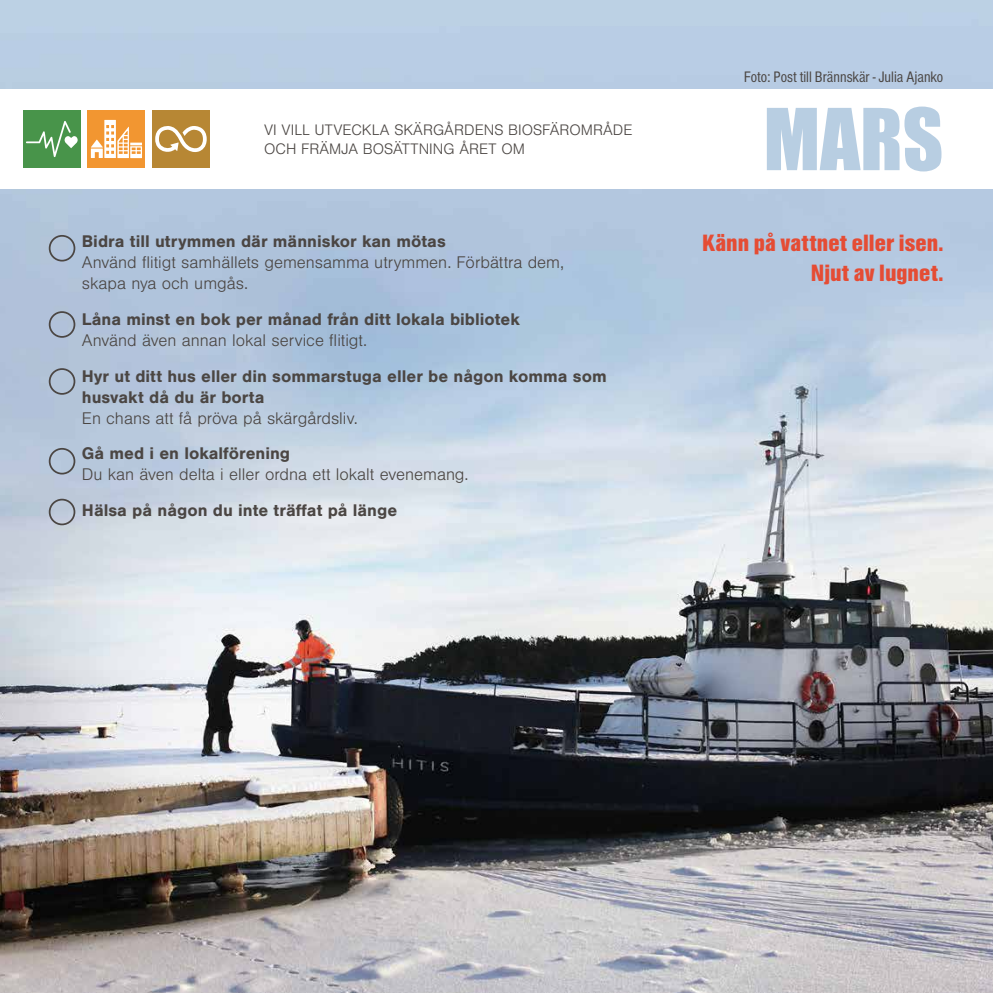
<style>
.page{position:relative;width:993px;height:993px;background:#fff}
.page>*{position:absolute;margin:0;border:0;box-sizing:border-box;transform-origin:0 0}
.t1{font:900 24.5px/29.4px "Nimbus San Con";color:#e54c34;text-align:right}
.t2{font:700 17.5px/21px "Nimbus San";color:#4b4643}
.t3{font:300 17.5px/21px "Nimbus San";color:#4b4643}
.t4{font:300 15.75px/18.9px "Nimbus San";color:#4b4643}
.t5{font:15.75px "Nimbus San Con";color:#4b4643}
</style>
<div class="page">
<img style="left:0;top:0;width:992px;height:992px">
<div style="left:0;top:89px;width:992px;height:100px;background:#fff"></div>
<svg style="left:766px;top:106px;width:175px;height:65px"></svg>
<div style="left:49px;top:235px;width:26px;height:26px;border:2px solid #4b4643;border-radius:50%"></div>
<div style="left:49px;top:311px;width:26px;height:26px;border:2px solid #4b4643;border-radius:50%"></div>
<div style="left:49px;top:368px;width:26px;height:26px;border:2px solid #4b4643;border-radius:50%"></div>
<div style="left:49px;top:448px;width:26px;height:26px;border:2px solid #4b4643;border-radius:50%"></div>
<div style="left:88px;top:110px;width:57px;height:58px;background:#f29631"></div>
<svg style="left:91px;top:120px;width:51px;height:38px"></svg>
<div style="left:152px;top:110px;width:58px;height:58px;background:#b78734"></div>
<svg style="left:155px;top:126px;width:52px;height:26px"></svg>
<div style="left:23px;top:110px;width:58px;height:58px;background:#48944a"></div>
<svg style="left:26px;top:121px;width:52px;height:36px"></svg>
<div style="left:49px;top:498px;width:26px;height:27px;border:2px solid #4b4643;border-radius:50%"></div>
<p class="t4" style="left:264px;top:121px;width:370px">VI VILL UTVECKLA SKÄRGÅRDENS BIOSFÄROMRÅDE<br>OCH FRÄMJA BOSÄTTNING ÅRET OM</p>
<p class="t2" style="left:82px;top:230px;width:365px">Bidra till utrymmen där människor kan mötas</p>
<p class="t3" style="left:82px;top:252px;width:483px">Använd flitigt samhällets gemensamma utrymmen. Förbättra dem, skapa nya och umgås.</p>
<p class="t2" style="left:82px;top:308px;width:439px">Låna minst en bok per månad från ditt lokala bibliotek</p>
<p class="t3" style="left:82px;top:330px;width:286px">Använd även annan lokal service flitigt.</p>
<p class="t2" style="left:82px;top:365px;width:526px">Hyr ut ditt hus eller din sommarstuga eller be någon komma som husvakt då du är borta</p>
<p class="t3" style="left:82px;top:407px;width:277px">En chans att få pröva på skärgårdsliv.</p>
<p class="t2" style="left:82px;top:443px;width:210px">Gå med i en lokalförening</p>
<p class="t3" style="left:82px;top:464px;width:388px">Du kan även delta i eller ordna ett lokalt evenemang.</p>
<p class="t2" style="left:82px;top:500px;width:317px">Hälsa på någon du inte träffat på länge</p>
<p class="t5" style="left:743px;top:68px;width:201px">Foto: Post till Brännskär - Julia Ajanko</p>
<h1 class="t1" style="left:701px;top:228px;width:243px">Känn på vattnet eller isen.<br>Njut av lugnet.</h1>
</div>
